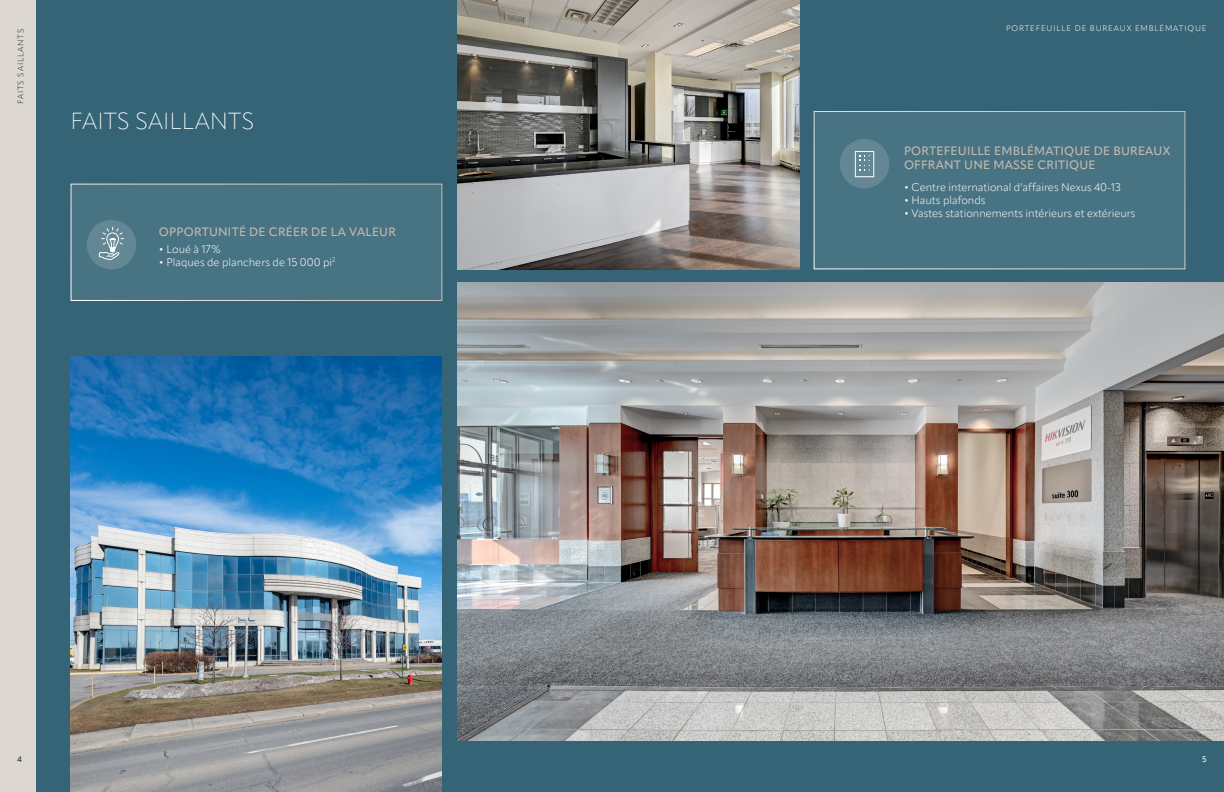
<style>
.page{position:relative;width:1224px;height:792px;background:#fff}
.page>*{position:absolute;margin:0;border:0;box-sizing:border-box;transform-origin:0 0}
.t1{font:200 23px "Apparat";letter-spacing:.01em;color:#fff}
.t2{font:500 12px/14.4px "Apparat";letter-spacing:.02em;color:#c5bab0}
.t3{font:300 11px "Apparat";color:#fff}
.t4{font:300 8px "Apparat";letter-spacing:.11em;color:#fff}
.t5{font:300 8px "Apparat";letter-spacing:.11em;color:#26323d}
.t6{font:500 8px "Apparat";color:#26323d}
.t7{font:500 8px "Apparat";color:#fff}
</style>
<div class="page">
<div style="left:0;top:0;width:36px;height:792px;background:#ddd7d1"></div>
<div style="left:36px;top:0;width:1188px;height:792px;background:#356476"></div>
<div style="left:71px;top:184px;width:371px;height:117px;background:#487383"></div>
<div style="left:87px;top:220px;width:49px;height:49px;background:#638795;border-radius:50%"></div>
<div style="left:71px;top:184px;width:371px;height:117px;border:1px solid #fff"></div>
<div style="left:814px;top:112px;width:371px;height:157px;background:#487383"></div>
<div style="left:840px;top:139px;width:49px;height:49px;background:#638795;border-radius:50%"></div>
<img style="left:71px;top:356px;width:371px;height:436px">
<img style="left:457px;top:283px;width:767px;height:458px">
<img style="left:457px;top:0;width:343px;height:269px">
<svg style="left:99px;top:226px;width:25px;height:34px"></svg>
<svg style="left:855px;top:151px;width:19px;height:26px"></svg>
<p class="t5" style="left:16px;top:104px;width:77px;rotate:-90deg">FAITS SAILLANTS</p>
<h1 class="t1" style="left:71px;top:107px;width:185px">FAITS SAILLANTS</h1>
<p class="t2" style="left:159px;top:225px;width:238px">OPPORTUNITÉ DE CRÉER DE LA VALEUR</p>
<p class="t3" style="left:159px;top:243px;width:64px">• Loué à 17%</p>
<p class="t3" style="left:159px;top:256px;width:178px">• Plaques de planchers de 15 000 pi<sup>2</sup></p>
<p class="t6" style="left:18px;top:754px;width:6px">4</p>
<p class="t4" style="left:1006px;top:24px;width:202px">PORTEFEUILLE DE BUREAUX EMBLÉMATIQUE</p>
<p class="t2" style="left:904px;top:143px;width:268px">PORTEFEUILLE EMBLÉMATIQUE DE BUREAUX<br>OFFRANT UNE MASSE CRITIQUE</p>
<p class="t3" style="left:904px;top:181px;width:218px">• Centre international d’affaires Nexus 40-13</p>
<p class="t3" style="left:904px;top:194px;width:83px">• Hauts plafonds</p>
<p class="t3" style="left:904px;top:207px;width:233px">• Vastes stationnements intérieurs et extérieurs</p>
<p class="t7" style="left:1202px;top:754px;width:6px">5</p>
</div>
